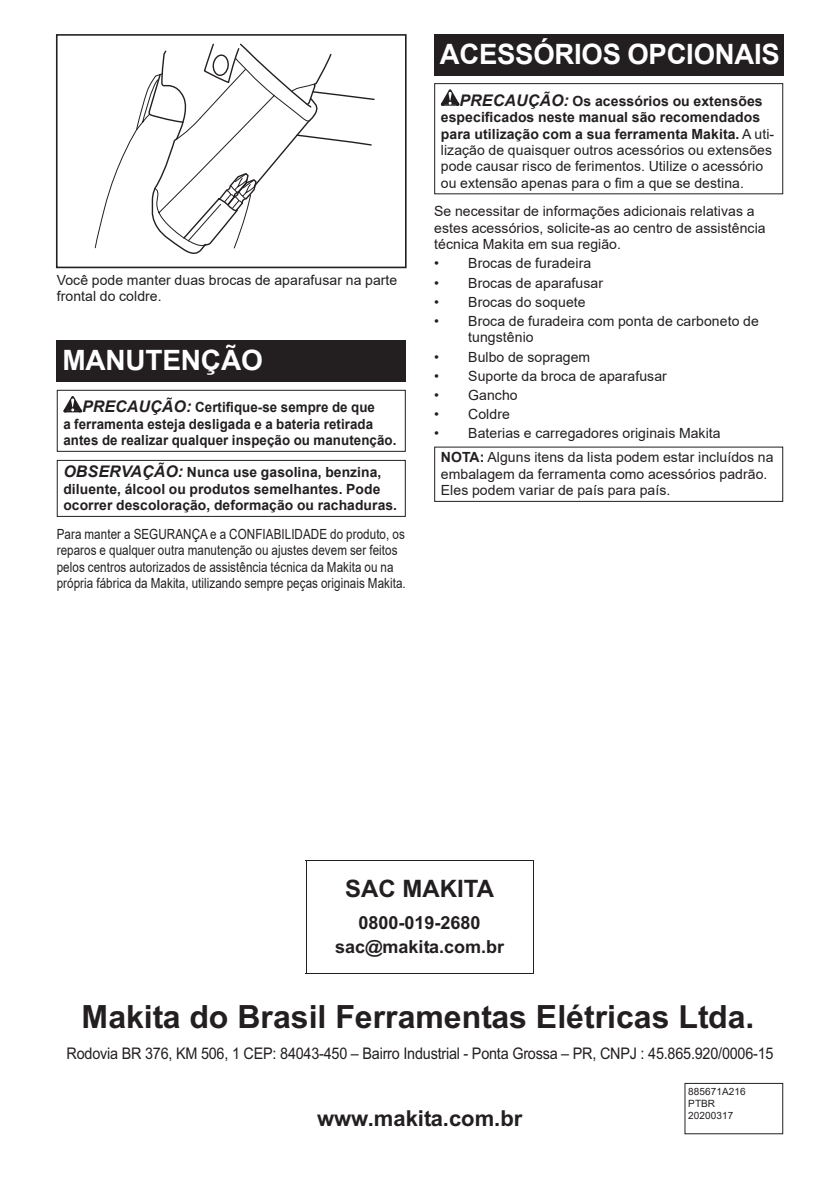
<style>
.page{position:relative;width:840px;height:1191px;background:#fff}
.page>*{position:absolute;margin:0;border:0;box-sizing:border-box;transform-origin:0 0}
.t1{font:700 32px "Arial";color:#231f20}
.t2{font:700 28px "Arial";letter-spacing:-.01em;color:#fff}
.t3{font:700 24px "Arial";color:#231f20}
.t4{font:700 22px "Arial";color:#231f20}
.t5{font:700 18px/24px "Arial";color:#231f20;text-align:center}
.t6{font:16px "Arial";letter-spacing:-.015em;color:#231f20;scale:.9 1}
.t7{font:14px/16.4px "Arial";letter-spacing:.005em;color:#231f20}
.t8{font:14px/16.4px "Arial";letter-spacing:.005em;color:#231f20;scale:.83 1}
.t9{font:700 14px/16.4px "Arial";letter-spacing:.005em;color:#231f20;scale:.95 1}
.t10{font:700 14px/16.4px "Arial";letter-spacing:.005em;color:#231f20}
.t11{font:10px/11.8px "Arial";letter-spacing:.005em;color:#231f20}
.s1{font-style:italic;font-size:16px}
.s2{font-weight:700;font-style:italic;font-size:16px}
.s3{font-weight:700}
</style>
<div class="page">
<svg style="left:94px;top:43px;width:281px;height:211px"></svg>
<div style="left:56px;top:34px;width:350px;height:234px;border:2px solid #231f20"></div>
<div style="left:57px;top:341px;width:348px;height:41px;background:#231f20"></div>
<svg style="left:63px;top:396px;width:19px;height:16px"></svg>
<div style="left:57px;top:390px;width:348px;height:62px;border:1px solid #231f20"></div>
<div style="left:57px;top:460px;width:348px;height:57px;border:1px solid #231f20"></div>
<div style="left:434px;top:34px;width:348px;height:41px;background:#231f20"></div>
<svg style="left:440px;top:89px;width:19px;height:17px"></svg>
<div style="left:434px;top:83px;width:348px;height:111px;border:1px solid #231f20"></div>
<div style="left:434px;top:446px;width:348px;height:56px;border:1px solid #231f20"></div>
<hr style="left:305px;top:860px;width:1px;height:113px;background:#231f20">
<hr style="left:532px;top:860px;width:1px;height:113px;background:#231f20">
<hr style="left:305px;top:859px;width:228px;height:1px;background:#231f20">
<hr style="left:305px;top:973px;width:228px;height:1px;background:#231f20">
<div style="left:684px;top:1083px;width:98px;height:51px;border:1px solid #231f20"></div>
<p class="t7" style="left:57px;top:271px;width:342px">Você pode manter duas brocas de aparafusar na parte frontal do coldre.</p>
<h2 class="t2" style="left:62px;top:341px;width:202px">MANUTENÇÃO</h2>
<p class="t9" style="left:63px;top:399px;width:352px;text-indent:19px"><span class="s1">PRECAUÇÃO:</span> Certifique-se sempre de que<br>a ferramenta esteja desligada e a bateria retirada antes de realizar qualquer inspeção ou manutenção.</p>
<p class="t10" style="left:63px;top:464px;width:335px"><span class="s1">OBSERVAÇÃO:</span> Nunca use gasolina, benzina, diluente, álcool ou produtos semelhantes. Pode ocorrer descoloração, deformação ou rachaduras.</p>
<p class="t8" style="left:57px;top:526px;width:422px">Para manter a SEGURANÇA e a CONFIABILIDADE do produto, os reparos e qualquer outra manutenção ou ajustes devem ser feitos pelos centros autorizados de assistência técnica da Makita ou na própria fábrica da Makita, utilizando sempre peças originais Makita.</p>
<h2 class="t2" style="left:439px;top:34px;width:341px">ACESSÓRIOS OPCIONAIS</h2>
<p class="t7" style="left:440px;top:92px;width:335px;text-indent:19px"><span class="s2">PRECAUÇÃO:</span> <span class="s3">Os acessórios ou extensões especificados neste manual são recomendados para utilização com a sua ferramenta Makita.</span> A uti&shy;lização de quaisquer outros acessórios ou extensões pode causar risco de ferimentos. Utilize o acessório ou extensão apenas para o fim a que se destina.</p>
<p class="t7" style="left:434px;top:203px;width:333px">Se necessitar de informações adicionais relativas a estes acessórios, solicite-as ao centro de assistência técnica Makita em sua região.</p>
<p class="t7" style="left:434px;top:255px;width:158px">• Brocas de furadeira</p>
<p class="t7" style="left:434px;top:274px;width:170px">• Brocas de aparafusar</p>
<p class="t7" style="left:434px;top:293px;width:153px">• Brocas do soquete</p>
<p class="t7" style="left:468px;top:313px;width:292px;text-indent:-34px">• Broca de furadeira com ponta de carboneto de tungstênio</p>
<p class="t7" style="left:434px;top:348px;width:157px">• Bulbo de sopragem</p>
<p class="t7" style="left:434px;top:367px;width:234px">• Suporte da broca de aparafusar</p>
<p class="t7" style="left:434px;top:387px;width:85px">• Gancho</p>
<p class="t7" style="left:434px;top:406px;width:77px">• Coldre</p>
<p class="t7" style="left:440px;top:421px;width:334px;line-height:23.8px;text-indent:-7px">• Baterias e carregadores originais Makita<br><span class="s3">NOTA:</span> Alguns itens da lista podem estar incluídos na</p>
<p class="t7" style="left:440px;top:465px;width:328px">embalagem da ferramenta como acessórios padrão.<br>Eles podem variar de país para país.</p>
<h3 class="t3" style="left:345px;top:872px;width:150px">SAC MAKITA</h3>
<p class="t5" style="left:335px;top:911px;width:171px">0800-019-2680 sac@makita.com.br</p>
<h1 class="t1" style="left:82px;top:995px;width:673px">Makita do Brasil Ferramentas Elétricas Ltda.</h1>
<p class="t6" style="left:66px;top:1043px;width:786px">Rodovia BR 376, KM 506, 1 CEP: 84043-450 – Bairro Industrial - Ponta Grossa – PR, CNPJ : 45.865.920/0006-15</p>
<h3 class="t4" style="left:317px;top:1103px;width:207px">www.makita.com.br</h3>
<p class="t11" style="left:688px;top:1085px;width:59px">885671A216<br>PTBR<br>20200317</p>
</div>
